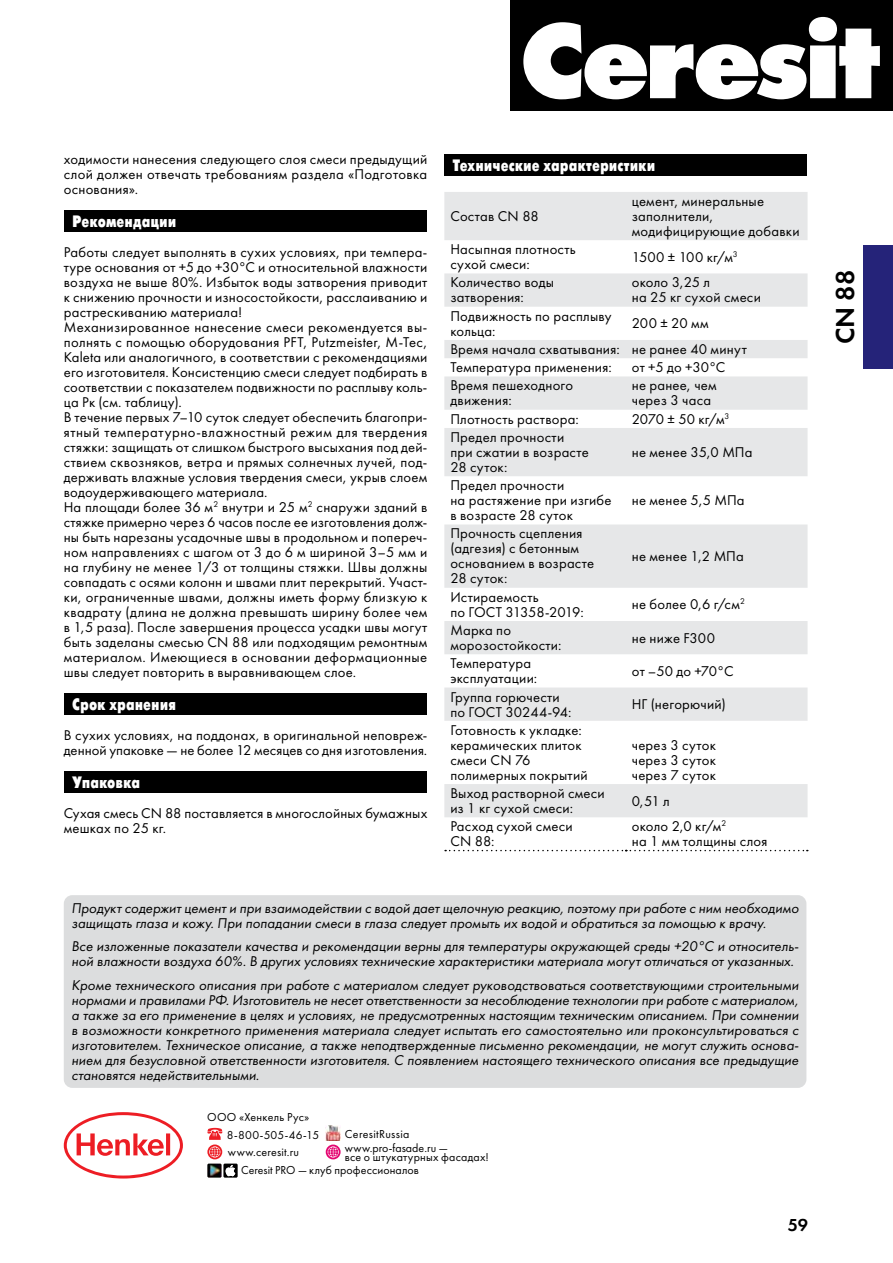
<style>
.page{position:relative;width:893px;height:1263px;background:#fff}
.page>*{position:absolute;margin:0;border:0;box-sizing:border-box;transform-origin:0 0}
.t1{font:27px "Futura New Demi";color:#000}
.t2{font:18px "Futura New Demi";color:#000}
.t3{font:16.5px "Futura Futuris Cond Extra Bold C";color:#fff}
.t4{font:14.7px/15px "Futura Book C";letter-spacing:.015em;color:#000}
.t5{font:italic 14.7px/15px "Futura Book C";letter-spacing:.005em;color:#000}
.t6{font:12px/18px "Futura Book C";letter-spacing:.015em;color:#000}
</style>
<div class="page">
<svg style="left:64px;top:1112px;width:119px;height:66px"></svg>
<div style="left:510px;top:0;width:383px;height:111px;background:#000"></div>
<svg style="left:523px;top:17px;width:357px;height:82px"></svg>
<img style="left:325px;top:1125px;width:16px;height:16px">
<img style="left:207px;top:1163px;width:15px;height:14px">
<svg style="left:223px;top:1163px;width:15px;height:14px"></svg>
<svg style="left:207px;top:1128px;width:15px;height:12px"></svg>
<svg style="left:207px;top:1144px;width:15px;height:15px"></svg>
<svg style="left:209px;top:1146px;width:11px;height:11px"></svg>
<svg style="left:326px;top:1144px;width:15px;height:15px"></svg>
<svg style="left:328px;top:1146px;width:11px;height:11px"></svg>
<div style="left:64px;top:210px;width:363px;height:22px;background:#000"></div>
<div style="left:64px;top:693px;width:363px;height:22px;background:#000"></div>
<div style="left:64px;top:771px;width:363px;height:22px;background:#000"></div>
<div style="left:444px;top:154px;width:363px;height:22px;background:#000"></div>
<svg style="left:444px;top:192px;width:363px;height:625px;fill:#e6e7e8"></svg>
<svg style="left:445px;top:850px;width:363px;height:1px"></svg>
<div style="left:864px;top:245px;width:29px;height:123px;background:#252379"></div>
<div style="left:64px;top:895px;width:742px;height:193px;background:#dcddde;border-radius:9px"></div>
<p class="t4" style="left:64px;top:152px;width:365px;text-align:justify">ходимости нанесения следующего слоя смеси предыдущий слой должен отвечать требованиям раздела «Подготовка основания».</p>
<p class="t3" style="left:72px;top:212px;width:106px">Рекомендации</p>
<p class="t4" style="left:64px;top:245px;width:365px">Работы следует выполнять в сухих условиях, при темпера&shy;туре основания от +5 до +30°C и относительной влажности воздуха не выше 80%. Избыток воды затворения приводит к снижению прочности и износостойкости, расслаиванию и растрескиванию материала!<br>Механизированное нанесение смеси рекомендуется вы&shy;полнять с помощью оборудования PFT, Putzmeister, M-Tec, Kaleta или аналогичного, в соответствии с рекомендациями его изготовителя. Консистенцию смеси следует подбирать в соответствии с показателем подвижности по расплыву коль&shy;ца Рк (см. таблицу).<br>В течение первых 7–10 суток следует обеспечить благопри&shy;ятный температурно-влажностный режим для твердения стяжки: защищать от слишком быстрого высыхания под дей&shy;ствием сквозняков, ветра и прямых солнечных лучей, под&shy;держивать влажные условия твердения смеси, укрыв слоем водоудерживающего материала.<br>На площади более 36 м<sup>2</sup> внутри и 25 м<sup>2</sup> снаружи зданий в стяжке примерно через 6 часов после ее изготовления долж&shy;ны быть нарезаны усадочные швы в продольном и попереч&shy;ном направлениях с шагом от 3 до 6 м шириной 3–5 мм и на глубину не менее 1/3 от толщины стяжки. Швы должны совпадать с осями колонн и швами плит перекрытий. Участ&shy;ки, ограниченные швами, должны иметь форму близкую к квадрату (длина не должна превышать ширину более чем в 1,5 раза). После завершения процесса усадки швы могут быть заделаны смесью CN 88 или подходящим ремонтным материалом. Имеющиеся в основании деформационные швы следует повторить в выравнивающем слое.</p>
<p class="t3" style="left:72px;top:695px;width:105px">Срок хранения</p>
<p class="t4" style="left:64px;top:728px;width:365px">В сухих условиях, на поддонах, в оригинальной неповреж&shy;денной упаковке — не более 12 месяцев со дня изготовления.</p>
<p class="t3" style="left:72px;top:773px;width:69px">Упаковка</p>
<p class="t4" style="left:64px;top:805px;width:365px">Сухая смесь CN 88 поставляется в многослойных бумажных мешках по 25 кг.</p>
<p class="t3" style="left:453px;top:156px;width:204px">Технические характеристики</p>
<p class="t4" style="left:450px;top:209px;width:90px">Состав CN 88</p>
<p class="t4" style="left:632px;top:194px;width:169px">цемент, минеральные заполнители, модифицирующие добавки</p>
<p class="t4" style="left:450px;top:242px;width:127px">Насыпная плотность сухой смеси:</p>
<p class="t4" style="left:632px;top:250px;width:108px">1500 ± 100 кг/м<sup>3</sup></p>
<p class="t4" style="left:450px;top:275px;width:105px">Количество воды затворения:</p>
<p class="t4" style="left:632px;top:275px;width:131px">около 3,25 л<br>на 25 кг сухой смеси</p>
<p class="t4" style="left:450px;top:309px;width:163px">Подвижность по расплыву кольца:</p>
<p class="t4" style="left:450px;top:311px;width:298px;line-height:25.8px;text-indent:181px">200 ± 20 мм<br>Время начала схватывания: не ранее 40 минут</p>
<p class="t4" style="left:450px;top:360px;width:163px">Температура применения:</p>
<p class="t4" style="left:632px;top:360px;width:95px">от +5 до +30°C</p>
<p class="t4" style="left:450px;top:378px;width:124px">Время пешеходного движения:</p>
<p class="t4" style="left:632px;top:378px;width:86px">не ранее, чем через 3 часа</p>
<p class="t4" style="left:450px;top:412px;width:130px">Плотность раствора:</p>
<p class="t4" style="left:632px;top:412px;width:99px">2070 ± 50 кг/м<sup>3</sup></p>
<p class="t4" style="left:450px;top:430px;width:140px">Предел прочности при сжатии в возрасте<br>28 суток:</p>
<p class="t4" style="left:632px;top:445px;width:122px">не менее 35,0 МПа</p>
<p class="t4" style="left:450px;top:478px;width:163px">Предел прочности<br>на растяжение при изгибе в возрасте 28 суток</p>
<p class="t4" style="left:450px;top:526px;width:145px">Прочность сцепления (адгезия) с бетонным основанием в возрасте<br>28 суток:</p>
<p class="t4" style="left:632px;top:493px;width:114px">не менее 5,5 МПа</p>
<p class="t4" style="left:632px;top:549px;width:114px">не менее 1,2 МПа</p>
<p class="t4" style="left:450px;top:590px;width:135px">Истираемость<br>по ГОСТ 31358-2019:</p>
<p class="t4" style="left:632px;top:597px;width:115px">не более 0,6 г/см<sup>2</sup></p>
<p class="t4" style="left:450px;top:623px;width:113px">Марка по морозостойкости:</p>
<p class="t4" style="left:632px;top:630px;width:85px">не ниже F300</p>
<p class="t4" style="left:450px;top:656px;width:88px">Температура эксплуатации:</p>
<p class="t4" style="left:632px;top:664px;width:103px">от –50 до +70°C</p>
<p class="t4" style="left:450px;top:689px;width:123px">Группа горючести по ГОСТ 30244-94:</p>
<p class="t4" style="left:632px;top:697px;width:95px">НГ (негорючий)</p>
<p class="t4" style="left:450px;top:723px;width:139px">Готовность к укладке: керамических плиток смеси CN 76 полимерных покрытий</p>
<p class="t4" style="left:632px;top:738px;width:86px;text-align:justify">через 3 суток через 3 суток через 7 суток</p>
<p class="t4" style="left:450px;top:786px;width:156px">Выход растворной смеси из 1 кг сухой смеси:</p>
<p class="t4" style="left:632px;top:793px;width:40px">0,51 л</p>
<p class="t4" style="left:450px;top:819px;width:124px">Расход сухой смеси<br>CN 88:</p>
<p class="t4" style="left:632px;top:819px;width:137px">около 2,0 кг/м<sup>2<br></sup>на 1 мм толщины слоя</p>
<p class="t5" style="left:72px;top:901px;width:729px">Продукт содержит цемент и при взаимодействии с водой дает щелочную реакцию, поэтому при работе с ним необходимо защищать глаза и кожу. При попадании смеси в глаза следует промыть их водой и обратиться за помощью к врачу.</p>
<p class="t5" style="left:72px;top:939px;width:729px">Все изложенные показатели качества и рекомендации верны для температуры окружающей среды +20°C и относитель&shy;ной влажности воздуха 60%. В других условиях технические характеристики материала могут отличаться от указанных.</p>
<p class="t5" style="left:72px;top:978px;width:729px;text-align:justify">Кроме технического описания при работе с материалом следует руководствоваться соответствующими строительными нормами и правилами РФ. Изготовитель не несет ответственности за несоблюдение технологии при работе с материалом, а также за его применение в целях и условиях, не предусмотренных настоящим техническим описанием. При сомнении в возможности конкретного применения материала следует испытать его самостоятельно или проконсультироваться с изготовителем. Техническое описание, а также неподтвержденные письменно рекомендации, не могут служить основа&shy;нием для безусловной ответственности изготовителя. С появлением настоящего технического описания все предыдущие становятся недействительными.</p>
<p class="t6" style="left:227px;top:1108px;width:94px;text-indent:-20px">ООО «Хенкель Рус»<br>8-800-505-46-15</p>
<p class="t6" style="left:345px;top:1125px;width:66px">CeresitRussia</p>
<p class="t6" style="left:228px;top:1143px;width:73px">www.ceresit.ru</p>
<p class="t6" style="left:345px;top:1143px;width:146px;line-height:9.4px">www.pro-fasade.ru —<br>все о штукатурных фасадах!</p>
<p class="t6" style="left:241px;top:1162px;width:179px">Ceresit PRO — клуб профессионалов</p>
<p class="t2" style="left:788px;top:1214px;width:22px">59</p>
<h1 class="t1" style="left:828px;top:344px;width:76px;rotate:-90deg">CN 88</h1>
</div>
